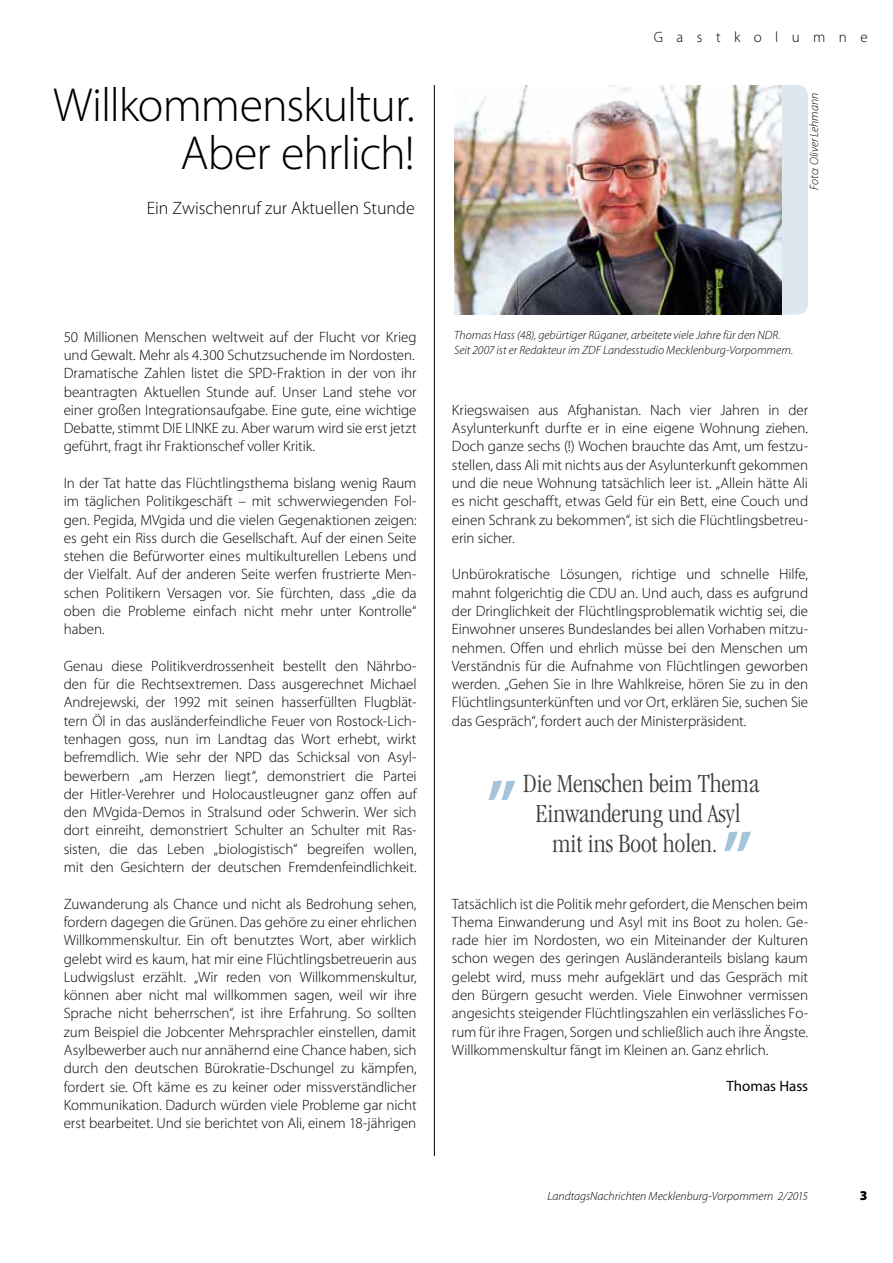
<style>
.page{position:relative;width:893px;height:1263px;background:#fff}
.page>*{position:absolute;margin:0;border:0;box-sizing:border-box;transform-origin:0 0}
.t1{font:600 75px "Myriad Pro";color:#a5c3d9}
.t2{font:300 48px/48px "Myriad Pro";letter-spacing:-.02em;color:#000;text-align:right}
.t3{font:300 condensed 27px/30px "Garamond";color:#3c3c3b;text-align:center}
.t4{font:300 18px "Myriad Pro";color:#000}
.t5{font:300 15px/18.3px "Myriad Pro";letter-spacing:-.005em;color:#000;text-align:justify}
.t6{font:300 15px "Myriad Pro";letter-spacing:.895em;color:#000}
.t7{font:15px "Myriad Pro";color:#000}
.t8{font:900 13.5px "Myriad Pro";color:#000}
.t9{font:italic 300 12px/14.4px "Myriad Pro";letter-spacing:.005em;color:#000}
</style>
<div class="page">
<div style="left:781px;top:85px;width:27px;height:230px;background:#dde7f0"></div>
<hr style="left:434px;top:85px;width:1px;height:1071px;background:#000">
<img style="left:454px;top:85px;width:327px;height:230px">
<h2 class="t2" style="left:53px;top:81px;width:363px">Willkommenskultur.<br>Aber ehrlich!</h2>
<p class="t4" style="left:147px;top:197px;width:270px">Ein Zwischenruf zur Aktuellen Stunde</p>
<p class="t6" style="left:654px;top:28px;width:215px">Gastkolumne</p>
<p class="t9" style="left:807px;top:190px;width:99px;rotate:-90deg">Foto: Oliver Lehmann</p>
<p class="t5" style="left:64px;top:327px;width:354px;text-align:left">50 Millionen Menschen weltweit auf der Flucht vor Krieg und Gewalt. Mehr als 4.300 Schutzsuchende im Nordosten.<br>Dramatische Zahlen listet die SPD-Fraktion in der von ihr beantragten Aktuellen Stunde auf. Unser Land stehe vor einer großen Integrationsaufgabe. Eine gute, eine wichtige Debatte, stimmt DIE LINKE zu. Aber warum wird sie erst jetzt geführt, fragt ihr Fraktionschef voller Kritik.</p>
<p class="t5" style="left:64px;top:474px;width:354px">In der Tat hatte das Flüchtlingsthema bislang wenig Raum im täglichen Politikgeschäft – mit schwerwiegenden Fol&shy;gen. Pegida, MVgida und die vielen Gegenaktionen zeigen: es geht ein Riss durch die Gesellschaft. Auf der einen Seite stehen die Befürworter eines multikulturellen Lebens und der Vielfalt. Auf der anderen Seite werfen frustrierte Men&shy;schen Politikern Versagen vor. Sie fürchten, dass „die da oben die Probleme einfach nicht mehr unter Kontrolle“ haben.</p>
<p class="t5" style="left:64px;top:657px;width:354px">Genau diese Politikverdrossenheit bestellt den Nährbo&shy;den für die Rechtsextremen. Dass ausgerechnet Michael Andrejewski, der 1992 mit seinen hasserfüllten Flugblät&shy;tern Öl in das ausländerfeindliche Feuer von Rostock-Lich&shy;tenhagen goss, nun im Landtag das Wort erhebt, wirkt befremdlich. Wie sehr der NPD das Schicksal von Asyl&shy;bewerbern „am Herzen liegt“, demonstriert die Partei der Hitler-Verehrer und Holocaustleugner ganz offen auf den MVgida-Demos in Stralsund oder Schwerin. Wer sich dort einreiht, demonstriert Schulter an Schulter mit Ras&shy;sisten, die das Leben „biologistisch“ begreifen wollen, mit den Gesichtern der deutschen Fremdenfeindlichkeit.</p>
<p class="t5" style="left:64px;top:894px;width:354px">Zuwanderung als Chance und nicht als Bedrohung sehen, fordern dagegen die Grünen. Das gehöre zu einer ehrlichen Willkommenskultur. Ein oft benutztes Wort, aber wirklich gelebt wird es kaum, hat mir eine Flüchtlingsbetreuerin aus Ludwigslust erzählt. „Wir reden von Willkommenskultur, können aber nicht mal willkommen sagen, weil wir ihre Sprache nicht beherrschen“, ist ihre Erfahrung. So sollten zum Beispiel die Jobcenter Mehrsprachler einstellen, damit Asylbewerber auch nur annähernd eine Chance haben, sich durch den deutschen Bürokratie-Dschungel zu kämpfen, fordert sie. Oft käme es zu keiner oder missverständlicher Kommunikation. Dadurch würden viele Probleme gar nicht erst bearbeitet. Und sie berichtet von Ali, einem 18-jährigen</p>
<p class="t9" style="left:454px;top:328px;width:341px">Thomas Hass (48), gebürtiger Rüganer, arbeitete viele Jahre für den NDR.<br>Seit 2007 ist er Redakteur im ZDF Landesstudio Mecklenburg-Vorpommern.</p>
<p class="t5" style="left:452px;top:400px;width:358px">Kriegswaisen aus Afghanistan. Nach vier Jahren in der Asylunterkunft durfte er in eine eigene Wohnung ziehen.<br>Doch ganze sechs (!) Wochen brauchte das Amt, um festzu&shy;stellen, dass Ali mit nichts aus der Asylunterkunft gekommen und die neue Wohnung tatsächlich leer ist. „Allein hätte Ali es nicht geschafft, etwas Geld für ein Bett, eine Couch und einen Schrank zu bekommen“, ist sich die Flüchtlingsbetreu&shy;erin sicher.</p>
<p class="t5" style="left:452px;top:565px;width:358px">Unbürokratische Lösungen, richtige und schnelle Hilfe, mahnt folgerichtig die CDU an. Und auch, dass es aufgrund der Dringlichkeit der Flüchtlingsproblematik wichtig sei, die Einwohner unseres Bundeslandes bei allen Vorhaben mitzu&shy;nehmen. Offen und ehrlich müsse bei den Menschen um Verständnis für die Aufnahme von Flüchtlingen geworben werden. „Gehen Sie in Ihre Wahlkreise, hören Sie zu in den Flüchtlingsunterkünften und vor Ort, erklären Sie, suchen Sie das Gespräch“, fordert auch der Ministerpräsident.</p>
<h1 class="t1" style="left:487px;top:719px;width:32px">„</h1>
<h3 class="t3" style="left:523px;top:768px;width:238px">Die Menschen beim Thema<br>Einwanderung und Asyl mit ins Boot holen.</h3>
<h1 class="t1" style="left:723px;top:770px;width:32px">„</h1>
<p class="t5" style="left:452px;top:894px;width:358px">Tatsächlich ist die Politik mehr gefordert, die Menschen beim Thema Einwanderung und Asyl mit ins Boot zu holen. Ge&shy;rade hier im Nordosten, wo ein Miteinander der Kulturen schon wegen des geringen Ausländeranteils bislang kaum gelebt wird, muss mehr aufgeklärt und das Gespräch mit den Bürgern gesucht werden. Viele Einwohner vermissen angesichts steigender Flüchtlingszahlen ein verlässliches Fo&shy;rum für ihre Fragen, Sorgen und schließlich auch ihre Ängste.<br>Willkommenskultur fängt im Kleinen an. Ganz ehrlich.</p>
<p class="t7" style="left:726px;top:1077px;width:83px">Thomas Hass</p>
<p class="t9" style="left:548px;top:1188px;width:262px">LandtagsNachrichten Mecklenburg-Vorpommern 2/2015</p>
<p class="t8" style="left:860px;top:1186px;width:9px">3</p>
</div>
